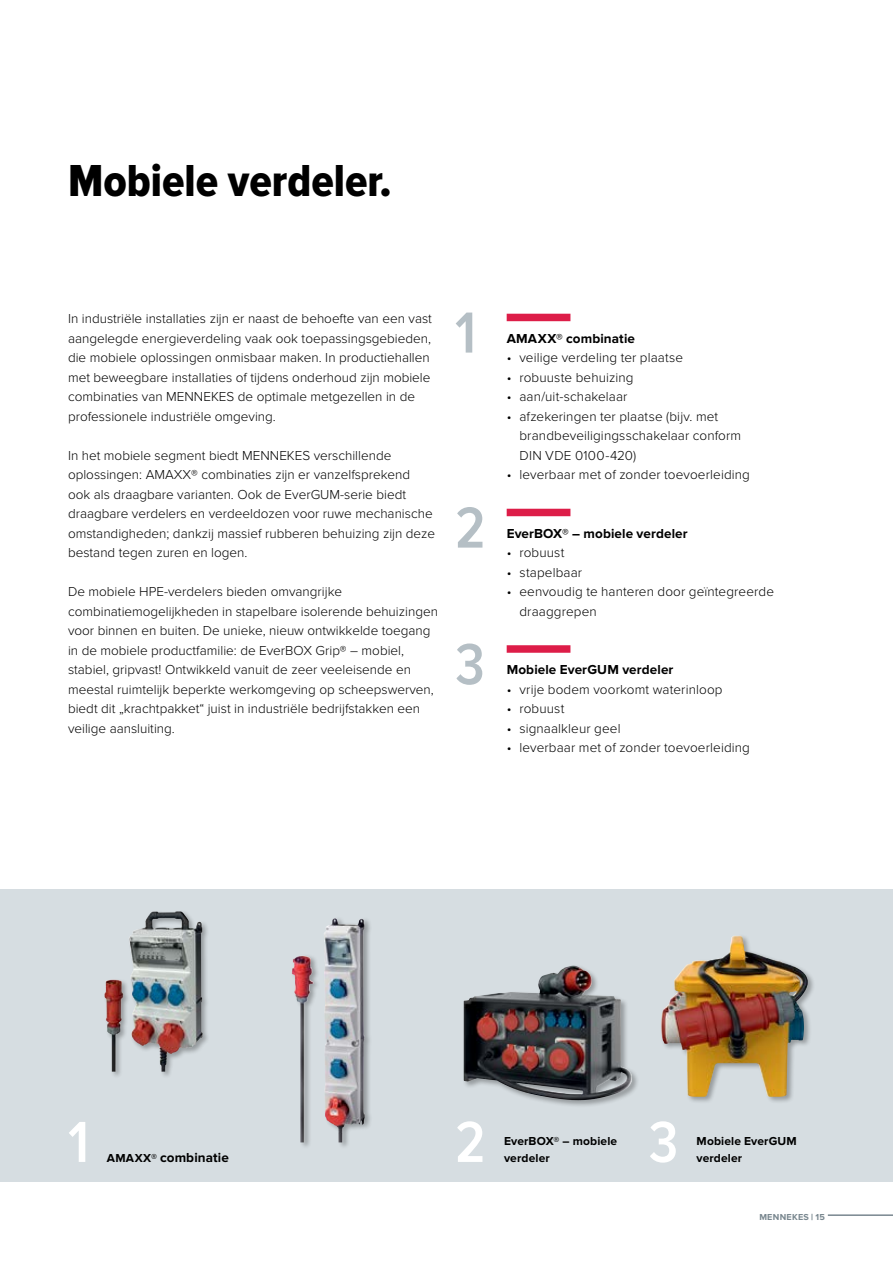
<style>
.page{position:relative;width:893px;height:1263px;background:#fff}
.page>*{position:absolute;margin:0;border:0;box-sizing:border-box;transform-origin:0 0}
.t1{font:600 60px "Proxima Nova Cond";color:#fff}
.t2{font:600 60px "Proxima Nova Cond";color:#b5bfc5}
.t3{font:46.5px "Proxima Nova Cond Extrabld";color:#000}
.t4{font:300 13.5px/19.5px "Proxima Nova";color:#000}
.t5{font:700 13.5px "Proxima Nova";letter-spacing:.01em;color:#000}
.t6{font:700 12px/16.5px "Proxima Nova";letter-spacing:.015em;color:#000}
.t7{font:700 9px "Proxima Nova";letter-spacing:.03em;color:#79878f}
.s1{font-size:12px}
.s2{font-family:"Proxima Nova Extrabld";font-weight:400}
</style>
<div class="page">
<hr style="left:828px;top:1214px;width:65px;height:2px;background:#79878f">
<div style="left:0;top:889px;width:893px;height:292px;background:#d6dde1"></div>
<div style="left:507px;top:314px;width:63px;height:7px;background:#dd1d48"></div>
<div style="left:507px;top:509px;width:63px;height:7px;background:#dd1d48"></div>
<div style="left:507px;top:645px;width:63px;height:8px;background:#dd1d48"></div>
<div style="left:103px;top:910px;width:107px;height:168px;background:#000;opacity:.3"></div>
<img style="left:145px;top:911px;width:35px;height:10px">
<div style="left:660px;top:934px;width:155px;height:170px;background:#000;opacity:.3"></div>
<img style="left:716px;top:936px;width:21px;height:23px">
<div style="left:291px;top:916px;width:82px;height:234px;background:#000;opacity:.3"></div>
<img style="left:324px;top:918px;width:20px;height:224px">
<div style="left:462px;top:964px;width:178px;height:143px;background:#000;opacity:.3"></div>
<img style="left:544px;top:966px;width:29px;height:9px">
<h2 class="t3" style="left:68px;top:155px;width:325px">Mobiele verdeler.</h2>
<p class="t4" style="left:68px;top:309px;width:365px">In industriële installaties zijn er naast de behoefte van een vast aangelegde energieverdeling vaak ook toepassingsgebieden, die mobiele oplossingen onmisbaar maken. In productiehallen met beweegbare installaties of tijdens onderhoud zijn mobiele combinaties van MENNEKES de optimale metgezellen in de professionele industriële omgeving.</p>
<p class="t4" style="left:68px;top:446px;width:369px">In het mobiele segment biedt MENNEKES verschillende oplossingen: AMAXX® combinaties zijn er vanzelfsprekend ook als draagbare varianten. Ook de EverGUM-serie biedt draagbare verdelers en verdeeldozen voor ruwe mechanische omstandigheden; dankzij massief rubberen behuizing zijn deze bestand tegen zuren en logen.</p>
<p class="t4" style="left:68px;top:582px;width:371px">De mobiele HPE-verdelers bieden omvangrijke combinatiemogelijkheden in stapelbare isolerende behuizingen voor binnen en buiten. De unieke, nieuw ontwikkelde toegang in de mobiele productfamilie: de EverBOX Grip® – mobiel, stabiel, gripvast! Ontwikkeld vanuit de zeer veeleisende en meestal ruimtelijk beperkte werkomgeving op scheepswerven, biedt dit „krachtpakket“ juist in industriële bedrijfstakken een veilige aansluiting.</p>
<h1 class="t2" style="left:455px;top:299px;width:23px">1</h1>
<h1 class="t2" style="left:455px;top:494px;width:32px">2</h1>
<h1 class="t2" style="left:455px;top:631px;width:31px">3</h1>
<p class="t5" style="left:507px;top:331px;width:130px">AMAXX® combinatie</p>
<p class="t4" style="left:507px;top:348px;width:178px">• veilige verdeling ter plaatse</p>
<p class="t4" style="left:507px;top:368px;width:128px">• robuuste behuizing</p>
<p class="t4" style="left:507px;top:387px;width:122px">• aan/uit-schakelaar</p>
<p class="t4" style="left:519px;top:407px;width:223px;text-indent:-13px">• afzekeringen ter plaatse (bijv. met brandbeveiligingsschakelaar conform<br>DIN VDE 0100-420)</p>
<p class="t4" style="left:507px;top:465px;width:245px">• leverbaar met of zonder toevoerleiding</p>
<p class="t5" style="left:507px;top:526px;width:182px">EverBOX® – mobiele verdeler</p>
<p class="t4" style="left:507px;top:543px;width:59px">• robuust</p>
<p class="t4" style="left:507px;top:563px;width:77px">• stapelbaar</p>
<p class="t4" style="left:519px;top:582px;width:256px;text-indent:-13px">• eenvoudig te hanteren door geïntegreerde draaggrepen</p>
<p class="t5" style="left:507px;top:662px;width:168px">Mobiele EverGUM verdeler</p>
<p class="t4" style="left:507px;top:680px;width:217px">• vrije bodem voorkomt waterinloop</p>
<p class="t4" style="left:507px;top:699px;width:59px">• robuust</p>
<p class="t4" style="left:507px;top:719px;width:115px">• signaalkleur geel</p>
<p class="t4" style="left:507px;top:738px;width:245px">• leverbaar met of zonder toevoerleiding</p>
<h1 class="t1" style="left:68px;top:1109px;width:23px">1</h1>
<p class="t5" style="left:107px;top:1150px;width:123px"><span class="s1">AMAXX®</span> combinatie</p>
<h1 class="t1" style="left:455px;top:1109px;width:32px">2</h1>
<p class="t6" style="left:504px;top:1134px;width:115px">EverBOX® – mobiele verdeler</p>
<h1 class="t1" style="left:648px;top:1109px;width:31px">3</h1>
<p class="t6" style="left:696px;top:1134px;width:102px">Mobiele EverGUM verdeler</p>
<p class="t7" style="left:759px;top:1212px;width:67px">MENNEKES <span class="s2">|</span> 15</p>
</div>
